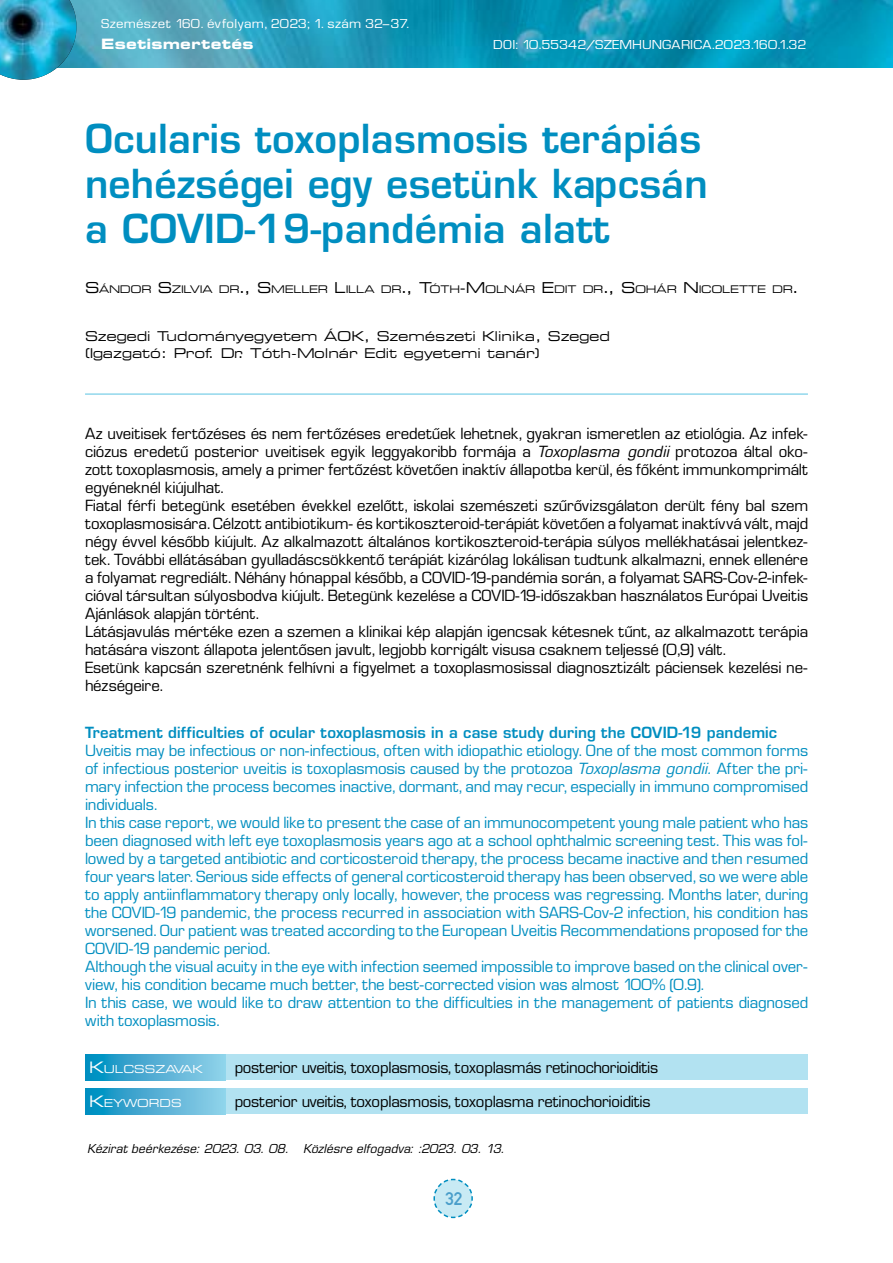
<style>
.page{position:relative;width:893px;height:1263px;background:#fff}
.page>*{position:absolute;margin:0;border:0;box-sizing:border-box;transform-origin:0 0}
.t1{font:39px/45px "Square 721 Dm PFL";letter-spacing:.005em;color:#008ec0}
.t2{font:18px "DIN Mittelschrift Alt PFL";color:#4a9eca}
.t3{font:15px/18px "Square 721 PFL";letter-spacing:.01em;color:#000}
.t4{font:15px/18px "Square 721 PFL";letter-spacing:.01em;color:#008ec0}
.t5{font:15px "Square 721 Dm PFL";letter-spacing:.005em;color:#008ec0}
.t6{font:700 14.25px "Square 721 Ex PFL";letter-spacing:.015em;color:#fff}
.t7{font:13.5px/16.5px "Square 721 Ex PFL";color:#000}
.t8{font:12px "Square 721 PFL";letter-spacing:.035em;color:#fff;scale:1.1 1}
.t9{font:italic 12px "Square 721 PFL";letter-spacing:.01em;color:#000}
.t10{font:10.95px "Square 721 Ex PFL";color:#fff}
.t11{font:10.5px "Square 721 Ex PFL";letter-spacing:-.025em;color:#000}
.s1{font-size:15px}
.s2{font-style:italic}
.s3{font-size:15.75px}
</style>
<div class="page">
<svg style="left:433px;top:1178px;width:40px;height:41px"></svg>
<img style="left:77px;top:0;width:816px;height:68px">
<div style="left:85px;top:1054px;width:723px;height:26px;background:#b2e2f1"></div>
<svg style="left:85px;top:1054px;width:140px;height:26px;background:#4caed4"></svg>
<div style="left:85px;top:1089px;width:723px;height:25px;background:#b2e2f1"></div>
<svg style="left:85px;top:1089px;width:140px;height:25px;background:#4caed4"></svg>
<hr style="left:85px;top:393px;width:723px;height:2px;background:#91d7ec">
<img style="left:0;top:0;width:77px;height:80px">
<p class="t8" style="left:101px;top:16px;width:281px">Szemészet 160. évfolyam, 2023; 1. szám 32–37.</p>
<p class="t6" style="left:101px;top:35px;width:154px">Esetismertetés</p>
<p class="t8" style="left:493px;top:37px;width:285px">DOI: 10.55342/SZEMHUNGARICA.2023.160.1.32</p>
<h1 class="t1" style="left:85px;top:116px;width:624px">Ocularis toxoplasmosis terápiás nehézségei egy esetünk kapcsán a COVID-19-pandémia alatt</h1>
<p class="t11" style="left:85px;top:283px;width:715px"><span class="s1">S</span>ÁNDOR <span class="s1">S</span>ZILVIA DR<span class="s1">., S</span>MELLER <span class="s1">L</span>ILLA DR<span class="s1">., T</span>ÓTH <span class="s1">-M</span> OLNÁR <span class="s1">E</span>DIT DR<span class="s1">., S</span>OHÁR <span class="s1">N</span> ICOLETTE DR<span class="s1">.</span></p>
<p class="t7" style="left:85px;top:328px;width:527px">Szegedi Tudományegyetem ÁOK, Szemészeti Klinika, Szeged (Igazgató: Prof. Dr. Tóth-Molnár Edit egyetemi tanár)</p>
<p class="t3" style="left:85px;top:424px;width:724px">Az uveitisek fertőzéses és nem fertőzéses eredetűek lehetnek, gyakran ismeretlen az etiológia. Az infek&shy;ciózus eredetű posterior uveitisek egyik leggyakoribb formája a <span class="s2">Toxoplasma gondii</span> protozoa által oko&shy;zott toxoplasmosis, amely a primer fertőzést követően inaktív állapotba kerül, és főként immunkomprimált egyéneknél kiújulhat.<br>Fiatal férfi betegünk esetében évekkel ezelőtt, iskolai szemészeti szűrővizsgálaton derült fény bal szem toxoplasmosisára. Célzott antibiotikum- és kortikoszteroid-terápiát követően a folyamat inaktívvá vált, majd négy évvel később kiújult. Az alkalmazott általános kortikoszteroid-terápia súlyos mellékhatásai jelentkez&shy;tek. További ellátásában gyulladáscsökkentő terápiát kizárólag lokálisan tudtunk alkalmazni, ennek ellenére a folyamat regrediált. Néhány hónappal később, a COVID-19-pandémia során, a folyamat SARS-Cov-2-infek&shy;cióval társultan súlyosbodva kiújult. Betegünk kezelése a COVID-19-időszakban használatos Európai Uveitis Ajánlások alapján történt.<br>Látásjavulás mértéke ezen a szemen a klinikai kép alapján igencsak kétesnek tűnt, az alkalmazott terápia hatására viszont állapota jelentősen javult, legjobb korrigált visusa csaknem teljessé (0,9) vált.<br>Esetünk kapcsán szeretnénk felhívni a figyelmet a toxoplasmosissal diagnosztizált páciensek kezelési ne&shy;hézségeire.</p>
<p class="t5" style="left:85px;top:723px;width:694px">Treatment difficulties of ocular toxoplasmosis in a case study during the COVID-19 pandemic</p>
<p class="t4" style="left:85px;top:741px;width:724px">Uveitis may be infectious or non-infectious, often with idiopathic etiology. One of the most common forms of infectious posterior uveitis is toxoplasmosis caused by the protozoa <span class="s2">Toxoplasma gondii.</span> After the pri&shy;mary infection the process becomes inactive, dormant, and may recur, especially in immuno compromised individuals.<br>In this case report, we would like to present the case of an immunocompetent young male patient who has been diagnosed with left eye toxoplasmosis years ago at a school ophthalmic screening test. This was fol&shy;lowed by a targeted antibiotic and corticosteroid therapy, the process became inactive and then resumed four years later. Serious side effects of general corticosteroid therapy has been observed, so we were able to apply antiinflammatory therapy only locally, however, the process was regressing. Months later, during the COVID-19 pandemic, the process recurred in association with SARS-Cov-2 infection, his condition has worsened. Our patient was treated according to the European Uveitis Recommendations proposed for the COVID-19 pandemic period.<br>Although the visual acuity in the eye with infection seemed impossible to improve based on the clinical over&shy;view, his condition became much better, the best-corrected vision was almost 100% (0.9).<br>In this case, we would like to draw attention to the difficulties in the management of patients diagnosed with toxoplasmosis.</p>
<p class="t10" style="left:89px;top:1062px;width:115px"><span class="s3">K</span>ULCSSZAVAK</p>
<p class="t3" style="left:235px;top:1058px;width:425px">posterior uveitis, toxoplasmosis, toxoplasmás retinochorioiditis</p>
<p class="t10" style="left:89px;top:1096px;width:94px"><span class="s3">K</span>EYWORDS</p>
<p class="t3" style="left:235px;top:1092px;width:417px">posterior uveitis, toxoplasmosis, toxoplasma retinochorioiditis</p>
<p class="t9" style="left:87px;top:1141px;width:419px">Kézirat beérkezése: 2023. 03. 08. Közlésre elfogadva: :2023. 03. 13.</p>
<p class="t2" style="left:446px;top:1188px;width:18px">32</p>
</div>
